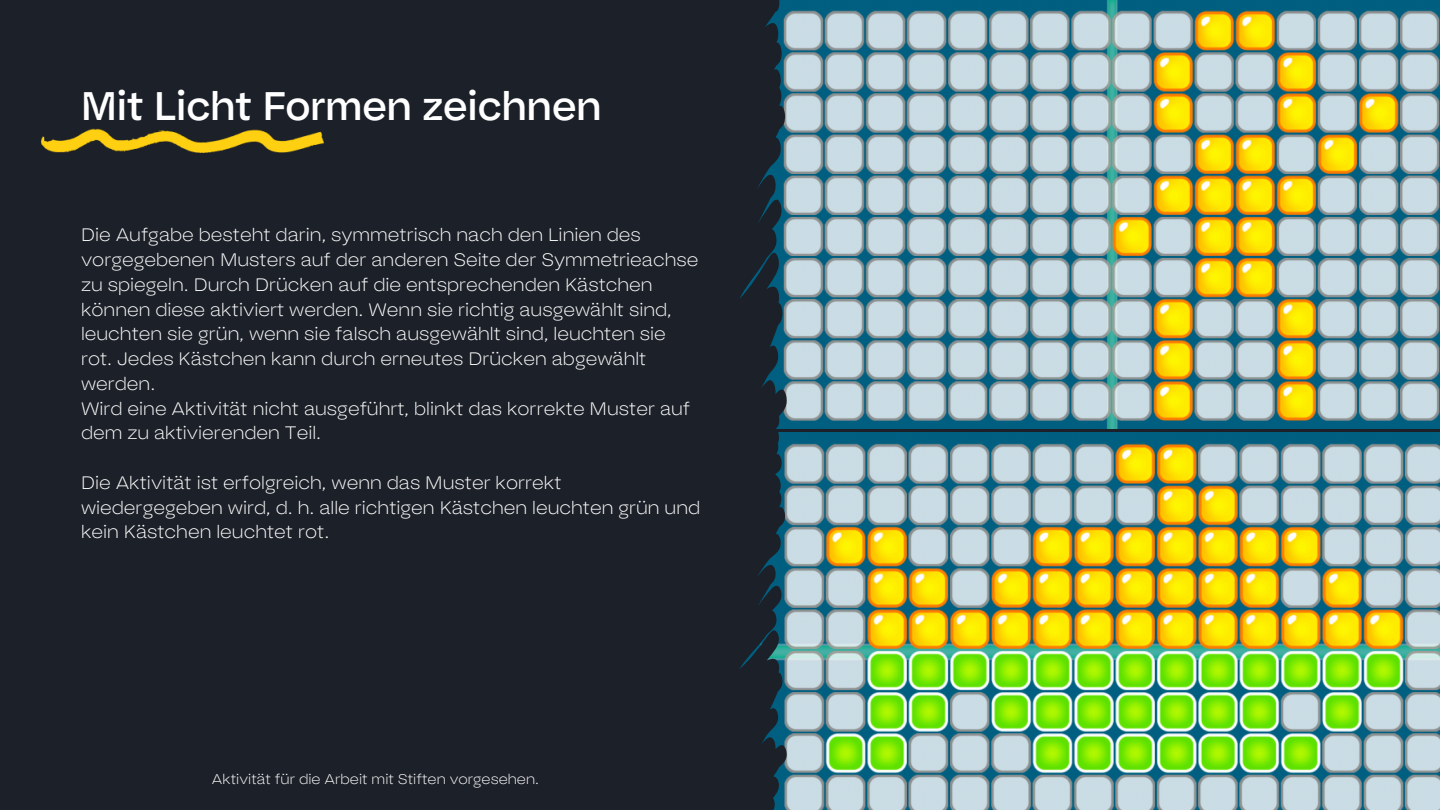
<style>
.page{position:relative;width:1440px;height:810px;background:#1c2028}
.page>*{position:absolute;margin:0;border:0;box-sizing:border-box;transform-origin:0 0}
.t1{font:39.8px "Bauziet Norm Medium";color:#fff}
.t2{font:300 expanded 18px/24.8px "Bauziet";color:#fff}
.t3{font:300 expanded 14px "Bauziet";color:#fff}
</style>
<div class="page">
<img style="left:787px;top:0;width:653px;height:429px">
<img style="left:787px;top:432px;width:653px;height:378px">
<svg style="left:739px;top:0;width:48px;height:810px"></svg>
<img style="left:41px;top:129px;width:282px;height:24px">
<h1 class="t1" style="left:81px;top:79px;width:522px">Mit Licht Formen zeichnen</h1>
<h2 class="t2" style="left:81px;top:222px;width:619px">Die Aufgabe besteht darin, symmetrisch nach den Linien des vorgegebenen Musters auf der anderen Seite der Symmetrieachse zu spiegeln. Durch Drücken auf die entsprechenden Kästchen können diese aktiviert werden. Wenn sie richtig ausgewählt sind, leuchten sie grün, wenn sie falsch ausgewählt sind, leuchten sie rot. Jedes Kästchen kann durch erneutes Drücken abgewählt werden.<br>Wird eine Aktivität nicht ausgeführt, blinkt das korrekte Muster auf dem zu aktivierenden Teil.</h2>
<h2 class="t2" style="left:81px;top:470px;width:621px">Die Aktivität ist erfolgreich, wenn das Muster korrekt wiedergegeben wird, d. h. alle richtigen Kästchen leuchten grün und kein Kästchen leuchtet rot.</h2>
<p class="t3" style="left:212px;top:770px;width:329px">Aktivität für die Arbeit mit Stiften vorgesehen.</p>
</div>
